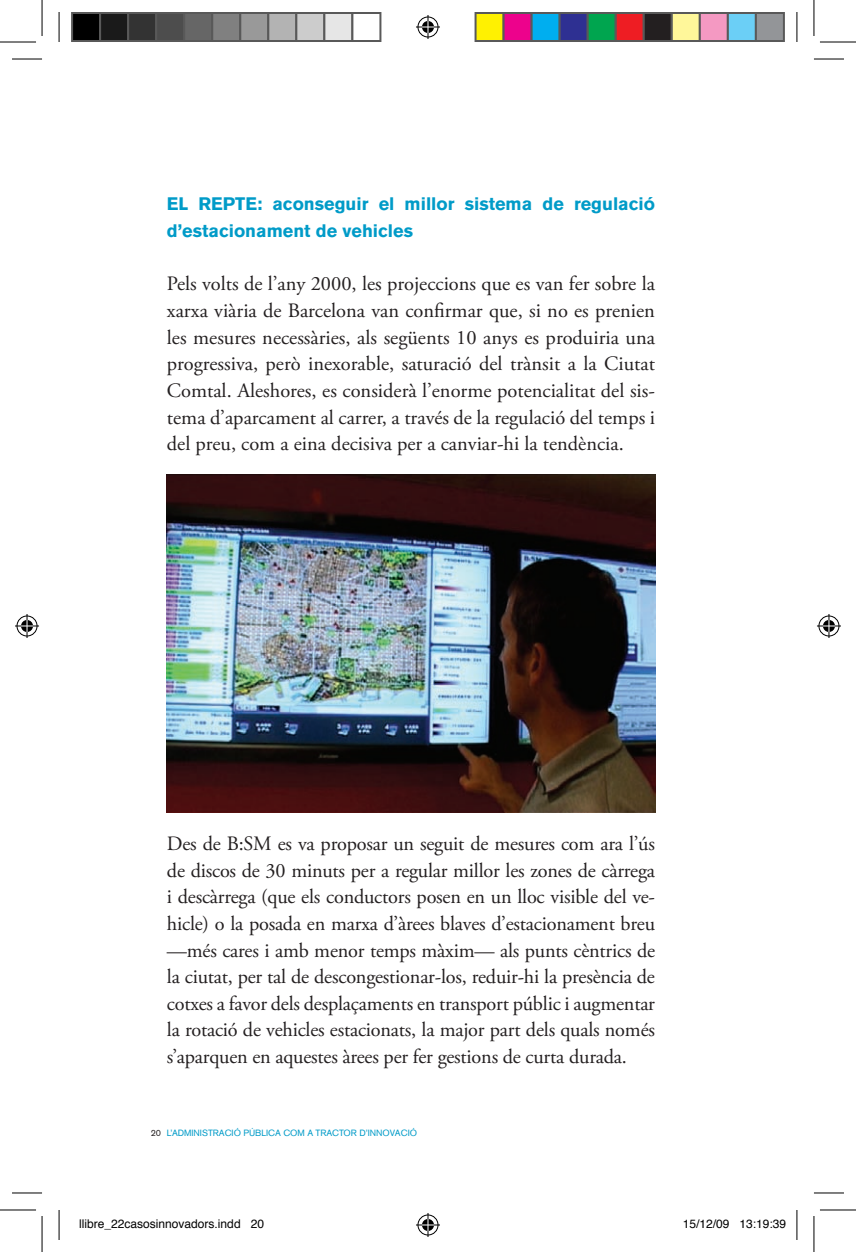
<style>
.page{position:relative;width:856px;height:1252px;background:#fff}
.page>*{position:absolute;margin:0;border:0;box-sizing:border-box;transform-origin:0 0}
.t1{font:20.4px/26.6px "Adobe Garamond Pro";letter-spacing:-.01em;color:#231f20;text-align:justify}
.t2{font:700 18px/26.6px "Akzidenz Grotesk BQ";color:#009bc8}
.t3{font:12px "Helvetica";color:#000}
.t4{font:9px "Akzidenz Grotesk BQ";color:#009bc8}
.s1{color:#231f20}
</style>
<div class="page">
<img style="left:167px;top:475px;width:487px;height:337px">
<hr style="left:12px;top:59px;width:30px;height:1px;background:#000">
<hr style="left:813px;top:59px;width:30px;height:1px;background:#000">
<hr style="left:12px;top:1193px;width:30px;height:1px;background:#000">
<hr style="left:813px;top:1193px;width:30px;height:1px;background:#000">
<hr style="left:59px;top:12px;width:1px;height:30px;background:#000">
<hr style="left:59px;top:1210px;width:1px;height:30px;background:#000">
<hr style="left:796px;top:12px;width:1px;height:30px;background:#000">
<hr style="left:796px;top:1210px;width:1px;height:30px;background:#000">
<hr style="left:0;top:42px;width:36px;height:1px;background:#000">
<hr style="left:819px;top:42px;width:36px;height:1px;background:#000">
<hr style="left:0;top:1210px;width:36px;height:1px;background:#000">
<hr style="left:819px;top:1210px;width:36px;height:1px;background:#000">
<hr style="left:42px;top:0;width:1px;height:36px;background:#000">
<hr style="left:42px;top:1216px;width:1px;height:36px;background:#000">
<hr style="left:813px;top:0;width:1px;height:36px;background:#000">
<hr style="left:813px;top:1216px;width:1px;height:36px;background:#000">
<svg style="left:416px;top:15px;width:24px;height:24px"></svg>
<svg style="left:416px;top:1213px;width:24px;height:24px"></svg>
<svg style="left:15px;top:614px;width:24px;height:24px"></svg>
<svg style="left:817px;top:614px;width:23px;height:24px"></svg>
<div style="left:72px;top:13px;width:28px;height:28px;background:#000"></div>
<div style="left:71px;top:12px;width:30px;height:30px;border:2px solid #595959"></div>
<div style="left:100px;top:13px;width:28px;height:28px;background:#1a1a1a"></div>
<div style="left:99px;top:12px;width:30px;height:30px;border:2px solid #595959"></div>
<div style="left:128px;top:13px;width:28px;height:28px;background:#333"></div>
<div style="left:127px;top:12px;width:30px;height:30px;border:2px solid #595959"></div>
<div style="left:156px;top:13px;width:28px;height:28px;background:#4d4d4d"></div>
<div style="left:155px;top:12px;width:30px;height:30px;border:2px solid #595959"></div>
<div style="left:184px;top:13px;width:28px;height:28px;background:#666"></div>
<div style="left:183px;top:12px;width:30px;height:30px;border:2px solid #595959"></div>
<div style="left:212px;top:13px;width:28px;height:28px;background:#808080"></div>
<div style="left:211px;top:12px;width:30px;height:30px;border:2px solid #595959"></div>
<div style="left:240px;top:13px;width:28px;height:28px;background:#999"></div>
<div style="left:239px;top:12px;width:30px;height:30px;border:2px solid #595959"></div>
<div style="left:268px;top:13px;width:28px;height:28px;background:#b3b3b3"></div>
<div style="left:267px;top:12px;width:30px;height:30px;border:2px solid #595959"></div>
<div style="left:296px;top:13px;width:28px;height:28px;background:#ccc"></div>
<div style="left:295px;top:12px;width:30px;height:30px;border:2px solid #595959"></div>
<div style="left:324px;top:13px;width:28px;height:28px;background:#e6e6e6"></div>
<div style="left:323px;top:12px;width:30px;height:30px;border:2px solid #595959"></div>
<div style="left:351px;top:12px;width:30px;height:30px;border:2px solid #595959"></div>
<div style="left:475px;top:13px;width:28px;height:28px;background:#fff101"></div>
<div style="left:474px;top:12px;width:30px;height:30px;border:2px solid #595959"></div>
<div style="left:503px;top:13px;width:28px;height:28px;background:#ed028c"></div>
<div style="left:502px;top:12px;width:30px;height:30px;border:2px solid #595959"></div>
<div style="left:531px;top:13px;width:28px;height:28px;background:#00aeef"></div>
<div style="left:530px;top:12px;width:30px;height:30px;border:2px solid #595959"></div>
<div style="left:559px;top:13px;width:28px;height:28px;background:#2e3092"></div>
<div style="left:558px;top:12px;width:30px;height:30px;border:2px solid #595959"></div>
<div style="left:587px;top:13px;width:28px;height:28px;background:#00a54f"></div>
<div style="left:586px;top:12px;width:30px;height:30px;border:2px solid #595959"></div>
<div style="left:615px;top:13px;width:28px;height:28px;background:#ee1d23"></div>
<div style="left:614px;top:12px;width:30px;height:30px;border:2px solid #595959"></div>
<div style="left:643px;top:13px;width:28px;height:28px;background:#231f20"></div>
<div style="left:642px;top:12px;width:30px;height:30px;border:2px solid #595959"></div>
<div style="left:671px;top:13px;width:28px;height:28px;background:#fff79a"></div>
<div style="left:670px;top:12px;width:30px;height:30px;border:2px solid #595959"></div>
<div style="left:699px;top:13px;width:28px;height:28px;background:#f499c2"></div>
<div style="left:698px;top:12px;width:30px;height:30px;border:2px solid #595959"></div>
<div style="left:727px;top:13px;width:28px;height:28px;background:#6bcff6"></div>
<div style="left:726px;top:12px;width:30px;height:30px;border:2px solid #595959"></div>
<div style="left:755px;top:13px;width:28px;height:28px;background:#939598"></div>
<div style="left:754px;top:12px;width:30px;height:30px;border:2px solid #595959"></div>
<p class="t2" style="left:167px;top:191px;width:489px">EL REPTE: aconseguir el millor sistema de regulació d’estacionament de vehicles</p>
<p class="t1" style="left:167px;top:271px;width:489px">Pels volts de l’any 2000, les projeccions que es van fer sobre la xarxa viària de Barcelona van confirmar que, si no es prenien les mesures necessàries, als següents 10 anys es produiria una progressiva, però inexorable, saturació del trànsit a la Ciutat Comtal. Aleshores, es considerà l’enorme potencialitat del sis&shy;tema d’aparcament al carrer, a través de la regulació del temps i del preu, com a eina decisiva per a canviar-hi la tendència.</p>
<p class="t1" style="left:167px;top:831px;width:489px">Des de B:SM es va proposar un seguit de mesures com ara l’ús de discos de 30 minuts per a regular millor les zones de càrrega i descàrrega (que els conductors posen en un lloc visible del ve&shy;hicle) o la posada en marxa d’àrees blaves d’estacionament breu —més cares i amb menor temps màxim— als punts cèntrics de la ciutat, per tal de descongestionar-los, reduir-hi la presència de cotxes a favor dels desplaçaments en transport públic i augmentar la rotació de vehicles estacionats, la major part dels quals només s’aparquen en aquestes àrees per fer gestions de curta durada.</p>
<p class="t4" style="left:151px;top:1127px;width:268px"><span class="s1">20</span> L’ADMINISTRACIÓ PÚBLICA COM A TRACTOR D’INNOVACIÓ</p>
<p class="t3" style="left:79px;top:1213px;width:186px">llibre_22casosinnovadors.indd 20</p>
<p class="t3" style="left:682px;top:1213px;width:105px">15/12/09 13:19:39</p>
</div>
